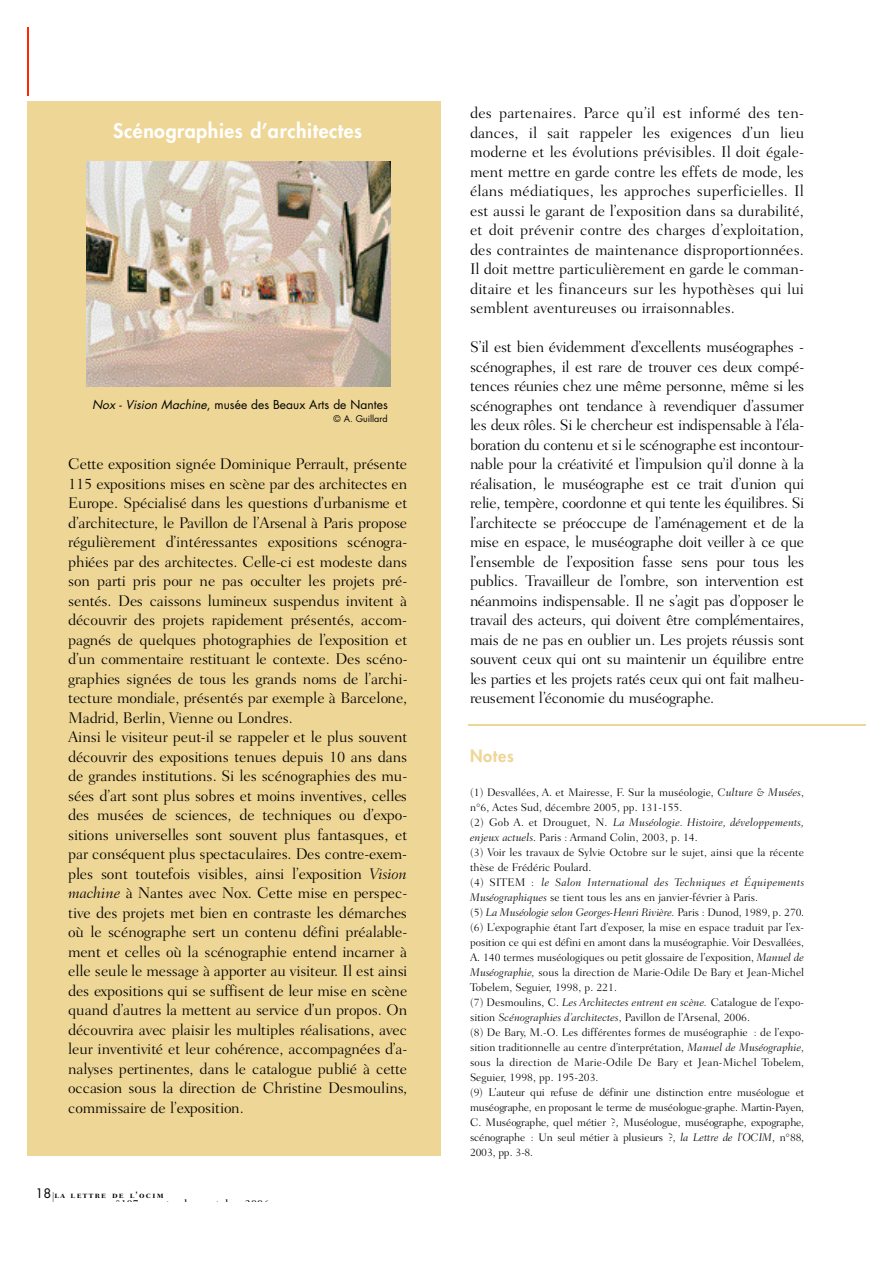
<style>
.page{position:relative;width:893px;height:1263px;background:#fff}
.page>*{position:absolute;margin:0;border:0;box-sizing:border-box;transform-origin:0 0}
.t1{font:800 19.5px "Futura";letter-spacing:.03em;color:#fff}
.t2{font:800 16.5px "Futura";color:#eed696}
.t3{font:300 15.75px/19.5px "Fairfield LH";color:#000;text-align:justify}
.t4{font:12px "Futura";color:#000}
.t5{font:300 11.25px/15px "Fairfield LH";color:#000}
.t6{font:9px "Fairfield LH Bold SC";letter-spacing:.145em;color:#000}
.t7{font:9px "Futura";color:#000}
.s1{font-style:italic}
.s2{font-family:"Futura";font-size:12.75px}
</style>
<div class="page">
<img style="left:27px;top:27px;width:2px;height:40px">
<img style="left:27px;top:67px;width:2px;height:29px">
<div style="left:27px;top:101px;width:414px;height:1055px;background:#eed696"></div>
<img style="left:86px;top:162px;width:304px;height:225px">
<hr style="left:468px;top:724px;width:397px;height:2px;background:#eed696">
<p class="t1" style="left:113px;top:121px;width:250px">Scénographies d’arc h ite c te s</p>
<p class="t4" style="left:92px;top:399px;width:297px"><span class="s1">Nox - Vision Machine</span>, musée des Beaux Arts de Nantes</p>
<p class="t7" style="left:333px;top:414px;width:56px">© A. Guillard</p>
<p class="t3" style="left:68px;top:456px;width:341px;text-align:left">Cette exposition signée Dominique Perrault, présente 115 expositions mises en scène par des architectes en Europe. Spécialisé dans les questions d’urbanisme et d’architecture, le Pavillon de l’Arsenal à Paris propose régulièrement d’intéressantes expositions scénogra&shy;phiées par des architectes. Celle-ci est modeste dans son parti pris pour ne pas occulter les projets pré&shy;sentés. Des caissons lumineux suspendus invitent à découvrir des projets rapidement présentés, accom&shy;pagnés de quelques photographies de l’exposition et d’un commentaire restituant le contexte. Des scéno&shy;graphies signées de tous les grands noms de l’archi&shy;tecture mondiale, présentés par exemple à Barcelone, Madrid, Berlin, Vienne ou Londres.<br>Ainsi le visiteur peut-il se rappeler et le plus souvent découvrir des expositions tenues depuis 10 ans dans de grandes institutions. Si les scénographies des mu&shy;sées d’art sont plus sobres et moins inventives, celles des musées de sciences, de techniques ou d’expo&shy;sitions universelles sont souvent plus fantasques, et par conséquent plus spectaculaires. Des contre-exem&shy;ples sont toutefois visibles, ainsi l’exposition <span class="s1">Visio n machine</span> à Nantes avec Nox. Cette mise en perspec&shy;tive des projets met bien en contraste les démarches où le scénographe sert un contenu défini préalable&shy;ment et celles où la scénographie entend incarner à elle seule le message à apporter au visiteur. Il est ainsi des expositions qui se suffisent de leur mise en scène quand d’autres la mettent au service d’un propos. On découvrira avec plaisir les multiples réalisations, avec leur inventivité et leur cohérence, accompagnées d’a&shy;nalyses pertinentes, dans le catalogue publié à cette occasion sous la direction de Christine Desmoulins, commissaire de l’exposition.</p>
<p class="t6" style="left:36px;top:1190px;width:129px"><span class="s2">18</span> la lettre de l’ocim</p>
<p class="t3" style="left:470px;top:105px;width:335px">des partenaires. Parce qu’il est informé des ten&shy;dances, il sait rappeler les exigences d’un lieu moderne et les évolutions prévisibles. Il doit égale&shy;ment mettre en garde contre les effets de mode, les élans médiatiques, les approches superficielles. Il est aussi le garant de l’exposition dans sa durabilité, et doit prévenir contre des charges d’exploitation, des contraintes de maintenance disproportionnées.<br>Il doit mettre particulièrement en garde le comman&shy;ditaire et les financeurs sur les hypothèses qui lui semblent aventureuses ou irraisonnables.</p>
<p class="t3" style="left:470px;top:339px;width:336px">S’il est bien évidemment d’excellents muséographes - scénographes, il est rare de trouver ces deux compé&shy;tences réunies chez une même personne, même si les scénographes ont tendance à revendiquer d’assumer les deux rôles. Si le chercheur est indispensable à l’éla&shy;boration du contenu et si le scénographe est incontour&shy;nable pour la créativité et l’impulsion qu’il donne à la réalisation, le muséographe est ce trait d’union qui relie, tempère, coordonne et qui tente les équilibres. Si l’architecte se préoccupe de l’aménagement et de la mise en espace, le muséographe doit veiller à ce que l’ensemble de l’exposition fasse sens pour tous les publics. Travailleur de l’ombre, son intervention est néanmoins indispensable. Il ne s’agit pas d’opposer le travail des acteurs, qui doivent être complémentaires, mais de ne pas en oublier un. Les projets réussis sont souvent ceux qui ont su maintenir un équilibre entre les parties et les projets ratés ceux qui ont fait malheu&shy;reusement l’économie du muséographe.</p>
<p class="t2" style="left:470px;top:747px;width:45px">N o te s</p>
<p class="t5" style="left:470px;top:786px;width:336px">(1) Desvallées, A. et Mairesse, F. Sur la muséologie, <span class="s1">Culture &amp; Musées</span>, n°6, Actes Sud, décembre 2005, pp. 131-155.<br>(2) Gob A. et Drouguet, N. <span class="s1">La Muséologie. Histoire, développements, enjeux actuels</span>. Paris : Armand Colin, 2003, p. 14.<br>(3) Voir les travaux de Sylvie Octobre sur le sujet, ainsi que la récente thèse de Frédéric Poulard.<br>(4) SITEM : <span class="s1">le Salon International des Techniques et Équipements Muséographiques</span> se tient tous les ans en janvier-février à Paris.<br>(5 ) <span class="s1">La Muséologie selon Georges-Henri Rivière.</span> Paris : Dunod, 1989, p. 270. (6) L’expographie étant l’art d’exposer, la mise en espace traduit par l’ex&shy;position ce qui est défini en amont dans la muséographie. Voir Desvallées, A. 140 termes muséologiques ou petit glossaire de l’exposition, <span class="s1">Manuel de Muséographie,</span> sous la direction de Marie-Odile De Bary et Jean-Michel Tobelem, Seguier, 1998, p. 221.<br>(7) Desmoulins, C. <span class="s1">Les Architectes entrent en scène.</span> Catalogue de l’expo&shy;sition <span class="s1">Scénographies d’architectes</span>, Pavillon de l’Arsenal, 2006.<br>(8) De Bary, M.-O. Les différentes formes de muséographie : de l’expo&shy;sition traditionnelle au centre d’interprétation, <span class="s1">Manuel de Muséographie, </span>sous la direction de Marie-Odile De Bary et Jean-Michel Tobelem, Seguier, 1998, pp. 195-203.<br>(9) L’auteur qui refuse de définir une distinction entre muséologue et muséographe, en proposant le terme de muséologue-graphe. Martin-Pa y e n , C. Muséographe, quel métier ?, Muséologue, muséographe, expographe, sc é n o g ra p h e : Un seul métier à plusieurs ? , <span class="s1">la Lettre de l’OCIM</span>, n°88, 2003, pp. 3-8.</p>
</div>
